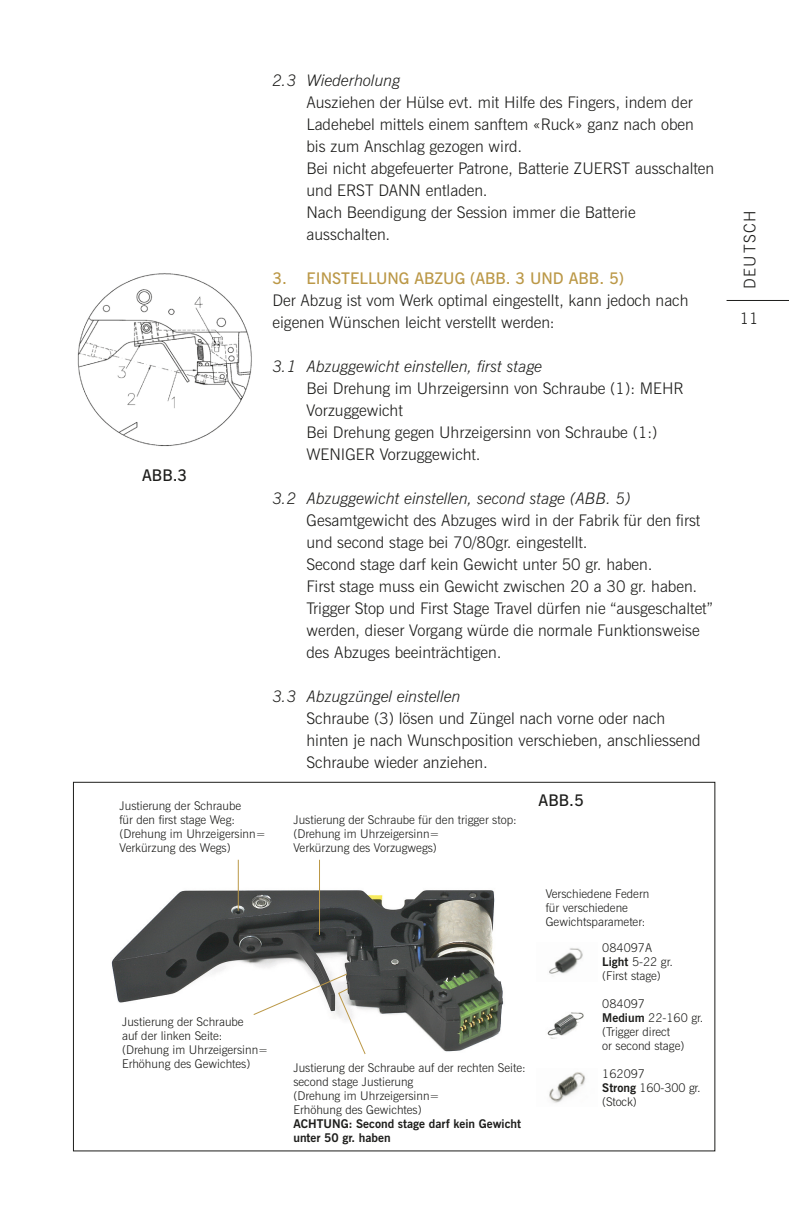
<style>
.page{position:relative;width:789px;height:1225px;background:#fff}
.page>*{position:absolute;margin:0;border:0;box-sizing:border-box;transform-origin:0 0}
.t1{font:300 16px/22px "News Gothic BT";color:#1d1d1b}
.t2{font:600 16px "News Gothic BT";color:#bb9847}
.t3{font:italic 300 16px "News Gothic BT";color:#1d1d1b}
.t4{font:600 16px "News Gothic BT";color:#1d1d1b}
.t5{font:300 16px "News Gothic BT";letter-spacing:.1em;color:#1d1d1b}
.t6{font:300 12px/14px "News Gothic BT";color:#1d1d1b}
.t7{font:700 12px/14px "News Gothic BT";color:#1d1d1b}
.s1{font-style:italic}
.s2{font-weight:700}
</style>
<div class="page">
<hr style="left:726px;top:300px;width:62px;height:1px;background:#1d1d1b">
<img style="left:77px;top:273px;width:175px;height:173px">
<img style="left:111px;top:860px;width:393px;height:192px">
<hr style="left:238px;top:859px;width:1px;height:51px;background:#bb9847">
<svg style="left:252px;top:972px;width:114px;height:82px"></svg>
<hr style="left:319px;top:859px;width:1px;height:76px;background:#bb9847">
<img style="left:547px;top:1012px;width:37px;height:27px">
<img style="left:549px;top:948px;width:34px;height:26px">
<img style="left:549px;top:1072px;width:37px;height:31px">
<p class="t4" style="left:142px;top:465px;width:47px">ABB.3</p>
<p class="t1" style="left:306px;top:69px;width:388px;text-indent:-34px"><span class="s1">2.3 Wiederholung<br></span>Ausziehen der Hülse evt. mit Hilfe des Fingers, indem der Ladehebel mittels einem sanftem «Ruck» ganz nach oben bis zum Anschlag gezogen wird.</p>
<p class="t1" style="left:306px;top:157px;width:409px">Bei nicht abgefeuerter Patrone, Batterie ZUERST ausschalten und ERST DANN entladen.</p>
<p class="t1" style="left:306px;top:201px;width:330px">Nach Beendigung der Session immer die Batterie ausschalten.</p>
<p class="t2" style="left:272px;top:269px;width:353px">3. EINSTELLUNG ABZUG (ABB. 3 UND ABB. 5)</p>
<p class="t1" style="left:272px;top:289px;width:417px">Der Abzug ist vom Werk optimal eingestellt, kann jedoch nach eigenen Wünschen leicht verstellt werden:</p>
<p class="t1" style="left:306px;top:355px;width:378px;text-indent:-34px"><span class="s1">3.1 Abzuggewicht einstellen, first stage<br></span>Bei Drehung im Uhrzeigersinn von Schraube (1): MEHR<br>Vorzuggewicht</p>
<p class="t1" style="left:306px;top:421px;width:352px">Bei Drehung gegen Uhrzeigersinn von Schraube (1:)<br>WENIGER Vorzuggewicht.</p>
<p class="t1" style="left:306px;top:487px;width:395px;text-indent:-34px"><span class="s1">3.2 Abzuggewicht einstellen, second stage (ABB. 5)<br></span>Gesamtgewicht des Abzuges wird in der Fabrik für den first und second stage bei 70/80gr. eingestellt.</p>
<p class="t1" style="left:306px;top:553px;width:347px">Second stage darf kein Gewicht unter 50 gr. haben.</p>
<p class="t1" style="left:306px;top:575px;width:392px">First stage muss ein Gewicht zwischen 20 a 30 gr. haben.</p>
<p class="t1" style="left:306px;top:597px;width:407px">Trigger Stop und First Stage Travel dürfen nie “ausgeschaltet” werden, dieser Vorgang würde die normale Funktionsweise des Abzuges beeinträchtigen.</p>
<p class="t3" style="left:272px;top:687px;width:190px">3.3 Abzugzüngel einstellen</p>
<p class="t1" style="left:306px;top:707px;width:395px">Schraube (3) lösen und Züngel nach vorne oder nach hinten je nach Wunschposition verschieben, anschliessend<br>Schraube wieder anziehen.</p>
<p class="t6" style="left:119px;top:798px;width:123px">Justierung der Schraube</p>
<p class="t6" style="left:119px;top:812px;width:117px">für den first stage Weg:</p>
<p class="t6" style="left:119px;top:826px;width:148px">(Drehung im Uhrzeigersinn=</p>
<p class="t6" style="left:119px;top:840px;width:113px">Verkürzung des Wegs)</p>
<p class="t6" style="left:293px;top:812px;width:225px">Justierung der Schraube für den trigger stop:</p>
<p class="t6" style="left:293px;top:826px;width:148px">(Drehung im Uhrzeigersinn=</p>
<p class="t6" style="left:293px;top:840px;width:145px">Verkürzung des Vorzugwegs)</p>
<p class="t4" style="left:538px;top:790px;width:47px">ABB.5</p>
<p class="t6" style="left:545px;top:886px;width:105px">Verschiedene Federn für verschiedene<br>Gewichtsparameter:</p>
<p class="t6" style="left:122px;top:1014px;width:123px">Justierung der Schraube</p>
<p class="t6" style="left:122px;top:1028px;width:102px">auf der linken Seite:</p>
<p class="t6" style="left:122px;top:1042px;width:148px">(Drehung im Uhrzeigersinn=</p>
<p class="t6" style="left:122px;top:1056px;width:130px">Erhöhung des Gewichtes)</p>
<p class="t6" style="left:293px;top:1060px;width:234px">Justierung der Schraube auf der rechten Seite:</p>
<p class="t6" style="left:293px;top:1074px;width:121px">second stage Justierung</p>
<p class="t6" style="left:293px;top:1088px;width:148px">(Drehung im Uhrzeigersinn=</p>
<p class="t6" style="left:293px;top:1102px;width:130px">Erhöhung des Gewichtes)</p>
<p class="t7" style="left:293px;top:1116px;width:229px">ACHTUNG: Second stage darf kein Gewicht unter 50 gr. haben</p>
<p class="t6" style="left:602px;top:940px;width:51px">084097A</p>
<p class="t6" style="left:602px;top:954px;width:72px"><span class="s2">Light</span> 5-22 gr.</p>
<p class="t6" style="left:602px;top:968px;width:60px">(First stage)</p>
<p class="t6" style="left:602px;top:996px;width:44px">084097</p>
<p class="t6" style="left:602px;top:1010px;width:103px"><span class="s2">Medium</span> 22-160 gr.</p>
<p class="t6" style="left:602px;top:1024px;width:69px">(Trigger direct</p>
<p class="t6" style="left:602px;top:1038px;width:84px">or second stage)</p>
<p class="t6" style="left:602px;top:1066px;width:44px">162097</p>
<p class="t6" style="left:602px;top:1080px;width:100px"><span class="s2">Strong</span> 160-300 gr.</p>
<p class="t6" style="left:602px;top:1094px;width:36px">(Stock)</p>
<p class="t5" style="left:739px;top:289px;width:80px;rotate:-90deg">DEUTSCH</p>
<p class="t1" style="left:739px;top:307px;width:21px">11</p>
</div>
